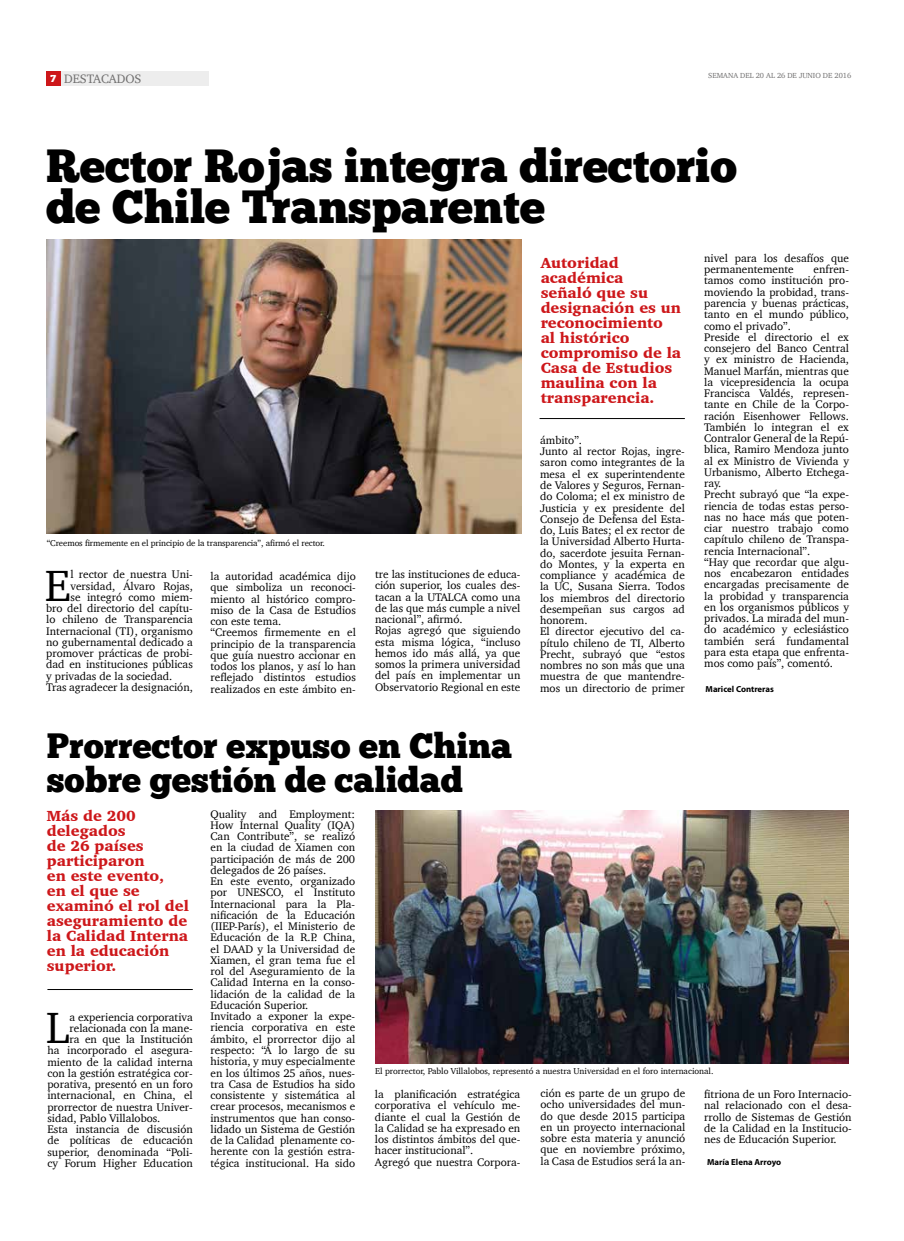
<style>
.page{position:relative;width:904px;height:1241px;background:#fff}
.page>*{position:absolute;margin:0;border:0;box-sizing:border-box;transform-origin:0 0}
.t1{font:46.25px/41.2px "Chunk Five Ex";color:#000}
.t2{font:44.75px "Charter";color:#000}
.t3{font:35px/33.8px "Chunk Five Ex";color:#000}
.t4{font:900 15px/15px "Charter";color:#cd171a}
.t5{font:12.5px "Charter";color:#706f6f}
.t6{font:11.25px/11.2px "Charter";color:#000}
.t7{font:8.75px "Charter";color:#000}
.t8{font:700 8.75px "Myriad Pro";color:#000}
.t9{font:7.5px "Charter";color:#706f6f}
.s1{font-family:"Chunk Five Ex";font-size:10px;color:#fff}
</style>
<div class="page">
<div style="left:46px;top:71px;width:15px;height:15px;background:#cd171a"></div>
<div style="left:62px;top:71px;width:147px;height:15px;background:#ededed"></div>
<img style="left:47px;top:239px;width:475px;height:294px">
<img style="left:375px;top:810px;width:473px;height:253px">
<hr style="left:47px;top:989px;width:146px;height:1px;background:#000">
<hr style="left:539px;top:418px;width:146px;height:1px;background:#000">
<p class="t5" style="left:50px;top:68px;width:92px"><span class="s1">7</span> DESTACADOS</p>
<p class="t9" style="left:708px;top:69px;width:144px">SEMANA DEL 20 AL 26 DE JUNIO DE 2016</p>
<h1 class="t1" style="left:46px;top:144px;width:692px">Rector Rojas integra directorio de Chile Transparente</h1>
<p class="t6" style="left:704px;top:252px;width:146px">nivel para los desafíos que permanentemente</p>
<h3 class="t4" style="left:540px;top:255px;width:142px">Autoridad académica<br>señaló que su designación es un reconocimiento al histórico compromiso de la<br>Casa de Estudios maulina con la transparencia.</h3>
<p class="t6" style="left:704px;top:263px;width:146px;text-indent:109px">enfren&shy;tamos como institución pro&shy;moviendo la probidad, trans&shy;parencia y buenas prácticas, tanto en el mundo público, como el privado”.<br>Preside el directorio el ex consejero del Banco Central y ex ministro de Hacienda,<br>Manuel Marfán, mientras que la vicepresidencia la ocupa<br>Francisca Valdés, represen&shy;tante en Chile de la Corpo&shy;ración Eisenhower Fellows.<br>También lo integran el ex<br>Contralor General de la Repú&shy;blica, Ramiro Mendoza junto al ex Ministro de Vivienda y<br>Urbanismo, Alberto Etchega&shy;ray.<br>Precht subrayó que “la expe&shy;riencia de todas estas perso&shy;nas no hace más que poten&shy;ciar nuestro trabajo como capítulo chileno de Transpa&shy;rencia Internacional”.<br>“Hay que recordar que algu&shy;nos encabezaron entidades encargadas precisamente de la probidad y transparencia en los organismos públicos y privados. La mirada del mun&shy;do académico y eclesiástico también será fundamental para esta etapa que enfrenta&shy;mos como país”, comentó.</p>
<p class="t6" style="left:540px;top:434px;width:146px">ámbito”.<br>Junto al rector Rojas, ingre&shy;saron como integrantes de la mesa el ex superintendente de Valores y Seguros, Fernan&shy;do Coloma; el ex ministro de<br>Justicia y ex presidente del<br>Consejo de Defensa del Esta&shy;do, Luis Bates; el ex rector de la Universidad Alberto Hurta&shy;do, sacerdote jesuita Fernan&shy;do Montes, y la experta en compliance y académica de la UC, Susana Sierra. Todos los miembros del directorio desempeñan sus cargos ad honorem.<br>El director ejecutivo del ca&shy;pítulo chileno de TI, Alberto<br>Precht, subrayó que “estos nombres no son más que una muestra de que mantendre&shy;mos un directorio de primer</p>
<p class="t7" style="left:47px;top:536px;width:280px">“Creemos firmemente en el principio de la transparencia”, afirmó el rector.</p>
<h2 class="t2" style="left:45px;top:547px;width:27px">E</h2>
<p class="t6" style="left:71px;top:568px;width:124px">l rector de nuestra Uni-</p>
<p class="t6" style="left:375px;top:568px;width:147px">tre las instituciones de educa&shy;ción superior, los cuales des&shy;tacan a la UTALCA como una de las que más cumple a nivel nacional”, afirmó.<br>Rojas agregó que siguiendo esta misma lógica, “incluso hemos ido más allá, ya que somos la primera universidad del país en implementar un<br>Observatorio Regional en este</p>
<p class="t6" style="left:210px;top:570px;width:147px">la autoridad académica dijo que simboliza un reconoci&shy;miento al histórico compro&shy;miso de la Casa de Estudios con este tema.<br>“Creemos firmemente en el principio de la transparencia que guía nuestro accionar en todos los planos, y así lo han reflejado distintos estudios realizados en este ámbito en-</p>
<h3 class="t3" style="left:47px;top:728px;width:466px">Prorrector expuso en China sobre gestión de calidad</h3>
<h3 class="t4" style="left:47px;top:808px;width:144px">Más de 200 delegados<br>de 26 países participaron<br>en este evento,<br>en el que se examinó el rol del aseguramiento de la Calidad Interna en la educación superior.</h3>
<p class="t6" style="left:71px;top:580px;width:124px">versidad, Álvaro Rojas,</p>
<p class="t6" style="left:71px;top:591px;width:124px">se integró como miem-</p>
<p class="t6" style="left:46px;top:602px;width:148px">bro del directorio del capítu-</p>
<p class="t6" style="left:46px;top:613px;width:148px">lo chileno de Transparencia</p>
<p class="t6" style="left:46px;top:625px;width:148px">Internacional (TI), organismo</p>
<p class="t6" style="left:46px;top:636px;width:148px">no gubernamental dedicado a</p>
<p class="t6" style="left:46px;top:647px;width:148px">promover prácticas de probi-</p>
<p class="t6" style="left:46px;top:658px;width:148px">dad en instituciones públicas</p>
<p class="t6" style="left:46px;top:670px;width:128px">y privadas de la sociedad.</p>
<p class="t6" style="left:46px;top:681px;width:148px">Tras agradecer la designación,</p>
<p class="t8" style="left:705px;top:683px;width:70px">Maricel Contreras</p>
<p class="t6" style="left:210px;top:807px;width:146px">Quality and Employment:<br>How Internal Quality (IQA)<br>Can Contribute”, se realizó en la ciudad de Xiamen con participación de más de 200 delegados de 26 países.<br>En este evento, organizado por UNESCO, el Instituto<br>Internacional para la Pla&shy;nificación de la Educación (IIEP-París), el Ministerio de<br>Educación de la R.P. China, el DAAD y la Universidad de<br>Xiamen, el gran tema fue el rol del Aseguramiento de la<br>Calidad Interna en la conso&shy;lidación de la calidad de la<br>Educación Superior.<br>Invitado a exponer la expe&shy;riencia corporativa en este ámbito, el prorrector dijo al respecto: “A lo largo de su historia, y muy especialmente en los últimos 25 años, nues&shy;tra Casa de Estudios ha sido consistente y sistemática al crear procesos, mecanismos e instrumentos que han conso&shy;lidado un Sistema de Gestión de la Calidad plenamente co&shy;herente con la gestión estra&shy;tégica institucional. Ha sido</p>
<h2 class="t2" style="left:46px;top:988px;width:25px">L</h2>
<p class="t6" style="left:70px;top:1010px;width:125px">a experiencia corporativa</p>
<p class="t6" style="left:70px;top:1021px;width:125px">relacionada con la mane-</p>
<p class="t6" style="left:70px;top:1033px;width:125px">ra en que la Institución</p>
<p class="t6" style="left:47px;top:1044px;width:147px">ha incorporado el asegura-</p>
<p class="t6" style="left:47px;top:1055px;width:147px">miento de la calidad interna</p>
<p class="t6" style="left:47px;top:1066px;width:147px">con la gestión estratégica cor-</p>
<p class="t6" style="left:47px;top:1078px;width:147px">porativa, presentó en un foro</p>
<p class="t6" style="left:47px;top:1089px;width:147px">internacional, en China, el</p>
<p class="t6" style="left:47px;top:1100px;width:147px">prorrector de nuestra Univer-</p>
<p class="t6" style="left:47px;top:1111px;width:114px">sidad, Pablo Villalobos.</p>
<p class="t6" style="left:47px;top:1123px;width:147px">Esta instancia de discusión</p>
<p class="t6" style="left:47px;top:1134px;width:147px">de políticas de educación</p>
<p class="t6" style="left:47px;top:1145px;width:147px">superior, denominada “Poli-</p>
<p class="t6" style="left:47px;top:1156px;width:147px">cy Forum Higher Education</p>
<p class="t7" style="left:375px;top:1062px;width:340px">El prorrector, Pablo Villalobos, representó a nuestra Universidad en el foro internacional.</p>
<p class="t6" style="left:540px;top:1087px;width:146px;text-align:justify">ción es parte de un grupo de ocho universidades del mun&shy;do que desde 2015 participa en un proyecto internacional sobre esta materia y anunció que en noviembre próximo, la Casa de Estudios será la an-</p>
<p class="t6" style="left:704px;top:1088px;width:149px;text-align:justify">fitriona de un Foro Internacio&shy;nal relacionado con el desa&shy;rrollo de Sistemas de Gestión de la Calidad en la Institucio&shy;nes de Educación Superior.</p>
<p class="t6" style="left:375px;top:1088px;width:147px">la planificación estratégica corporativa el vehículo me&shy;diante el cual la Gestión de la Calidad se ha expresado en los distintos ámbitos del que&shy;hacer institucional”.<br>Agregó que nuestra Corpora-</p>
<p class="t8" style="left:707px;top:1156px;width:76px">María Elena Arroyo</p>
</div>
